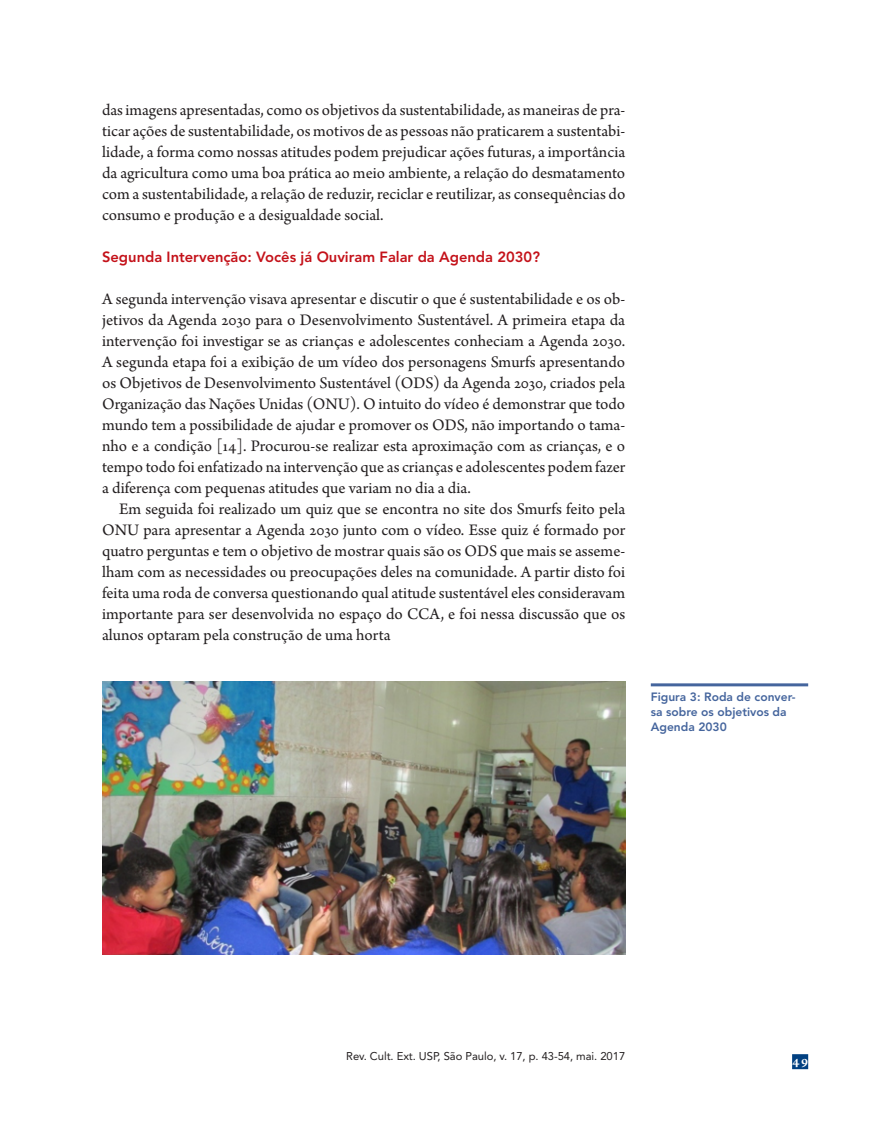
<style>
.page{position:relative;width:872px;height:1127px;background:#fff}
.page>*{position:absolute;margin:0;border:0;box-sizing:border-box;transform-origin:0 0}
.texto{font:16.95px/21px "Arno Pro";color:#231f20;text-align:justify}
.sem_recuo{font:16.95px/21px "Arno Pro";color:#231f20;text-align:justify}
.t1{font:600 15px "Arno Pro";color:#fff}
.sub_2{font:800 14.7px "Avenir LT Std";color:#c4121a}
.legenda_fio_acima{font:800 12px/15px "Avenir LT Std";color:#45659d}
.t2{font:11.25px "Avenir LT Std";letter-spacing:-.005em;color:#231f20}
</style>
<div class="page">
<div style="left:792px;top:1054px;width:16px;height:15px;background:#014081"></div>
<img style="left:102px;top:682px;width:523px;height:273px">
<hr style="left:651px;top:683px;width:157px;height:3px;background:#45659d">
<p class="texto" style="left:102px;top:100px;width:525px">das imagens apresentadas, como os objetivos da sustentabilidade, as maneiras de pra&shy;ticar ações de sustentabilidade, os motivos de as pessoas não praticarem a sustentabi&shy;lidade, a forma como nossas atitudes podem prejudicar ações futuras, a importância da agricultura como uma boa prática ao meio ambiente, a relação do desmatamento com a sustentabilidade, a relação de reduzir, reciclar e reutilizar, as consequências do consumo e produção e a desigualdade social.</p>
<p class="sub_2" style="left:102px;top:248px;width:439px">Segunda Intervenção: Vocês já Ouviram Falar da Agenda 2030?</p>
<p class="sem_recuo" style="left:102px;top:289px;width:525px">A segunda intervenção visava apresentar e discutir o que é sustentabilidade e os ob&shy;jetivos da Agenda 2030 para o Desenvolvimento Sustentável. A primeira etapa da intervenção foi investigar se as crianças e adolescentes conheciam a Agenda 2030.<br>A segunda etapa foi a exibição de um vídeo dos personagens Smurfs apresentando os Objetivos de Desenvolvimento Sustentável (ODS) da Agenda 2030, criados pela Organização das Nações Unidas (ONU). O intuito do vídeo é demonstrar que todo mundo tem a possibilidade de ajudar e promover os ODS, não importando o tama&shy;nho e a condição [14]. Procurou-se realizar esta aproximação com as crianças, e o tempo todo foi enfatizado na intervenção que as crianças e adolescentes podem fazer a diferença com pequenas atitudes que variam no dia a dia.</p>
<p class="texto" style="left:102px;top:499px;width:525px;text-indent:17px">Em seguida foi realizado um quiz que se encontra no site dos Smurfs feito pela ONU para apresentar a Agenda 2030 junto com o vídeo. Esse quiz é formado por quatro perguntas e tem o objetivo de mostrar quais são os ODS que mais se asseme&shy;lham com as necessidades ou preocupações deles na comunidade. A partir disto foi feita uma roda de conversa questionando qual atitude sustentável eles consideravam importante para ser desenvolvida no espaço do CCA, e foi nessa discussão que os alunos optaram pela construção de uma horta</p>
<p class="legenda_fio_acima" style="left:651px;top:689px;width:146px">Figura 3: Roda de conver&shy;sa sobre os objetivos da<br>Agenda 2030</p>
<p class="t2" style="left:346px;top:1049px;width:280px">Rev. Cult. Ext. USP, São Paulo, v. 17, p. 43-54, mai. 2017</p>
<p class="t1" style="left:792px;top:1052px;width:18px">49</p>
</div>
